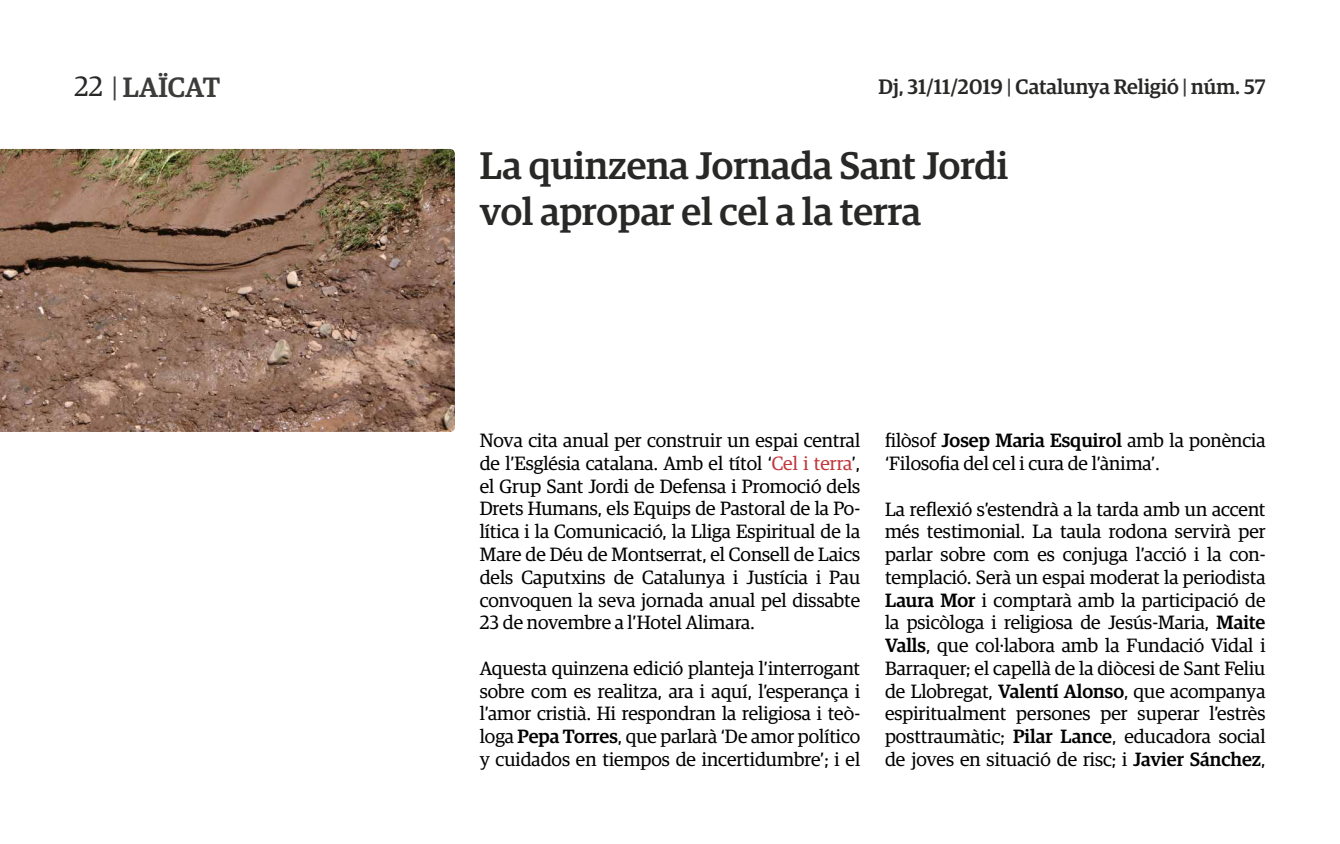
<style>
.page{position:relative;width:1340px;height:844px;background:#fff}
.page>*{position:absolute;margin:0;border:0;box-sizing:border-box;transform-origin:0 0}
.t1{font:500 38.5px/45.5px "Guardian Egyp";color:#282827}
.t2{font:500 28px "Guardian Egyp";color:#3c3c3b}
.t3{font:500 21px "Guardian Egyp";color:#282827}
.t4{font:19.25px/22.8px "Guardian Egyp";color:#000;text-align:justify}
.s1{font-weight:400;color:#282827}
.s2{font-weight:400}
.s3{color:#3c3c3b}
.s4{color:#c1373c}
.s5{font-weight:500}
</style>
<div class="page">
<img style="left:0;top:149px;width:455px;height:283px">
<h2 class="t2" style="left:74px;top:67px;width:147px"><span class="s1">22</span> <span class="s2">|</span> LAÏCAT</h2>
<p class="t3" style="left:878px;top:71px;width:388px">Dj, 31/11/2019 <span class="s3">|</span> Catalunya Religió <span class="s3">|</span> núm. 57</p>
<h1 class="t1" style="left:480px;top:140px;width:530px">La quinzena Jornada Sant Jordi vol apropar el cel a la terra</h1>
<p class="t4" style="left:480px;top:428px;width:382px">Nova cita anual per construir un espai central de l’Església catalana. Amb el títol ‘<span class="s4">Cel i terra</span>’, el Grup Sant Jordi de Defensa i Promoció dels Drets Humans, els Equips de Pastoral de la Po&shy;lítica i la Comunicació, la Lliga Espiritual de la Mare de Déu de Montserrat, el Consell de Laics dels Caputxins de Catalunya i Justícia i Pau convoquen la seva jornada anual pel dissabte 23 de novembre a l’Hotel Alimara.</p>
<p class="t4" style="left:480px;top:655px;width:382px">Aquesta quinzena edició planteja l’interrogant sobre com es realitza, ara i aquí, l’esperança i l’amor cristià. Hi respondran la religiosa i teò&shy;loga <span class="s5">Pepa Torres</span>, que parlarà ‘De amor político y cuidados en tiempos de incertidumbre’; i el</p>
<p class="t4" style="left:885px;top:428px;width:382px">filòsof <span class="s5">Josep Maria Esquirol</span> amb la ponència ‘Filosofia del cel i cura de l’ànima’.</p>
<p class="t4" style="left:885px;top:496px;width:382px">La reflexió s’estendrà a la tarda amb un accent més testimonial. La taula rodona servirà per parlar sobre com es conjuga l’acció i la con&shy;templació. Serà un espai moderat la periodista <span class="s5">Laura Mor</span> i comptarà amb la participació de la psicòloga i religiosa de Jesús-Maria, <span class="s5">Maite Valls</span>, que col·labora amb la Fundació Vidal i Barraquer; el capellà de la diòcesi de Sant Feliu de Llobregat, <span class="s5">Valentí Alonso</span>, que acompanya espiritualment persones per superar l’estrès posttraumàtic; <span class="s5">Pilar Lance</span>, educadora social de joves en situació de risc; i <span class="s5">Javier Sánchez</span>,</p>
</div>
